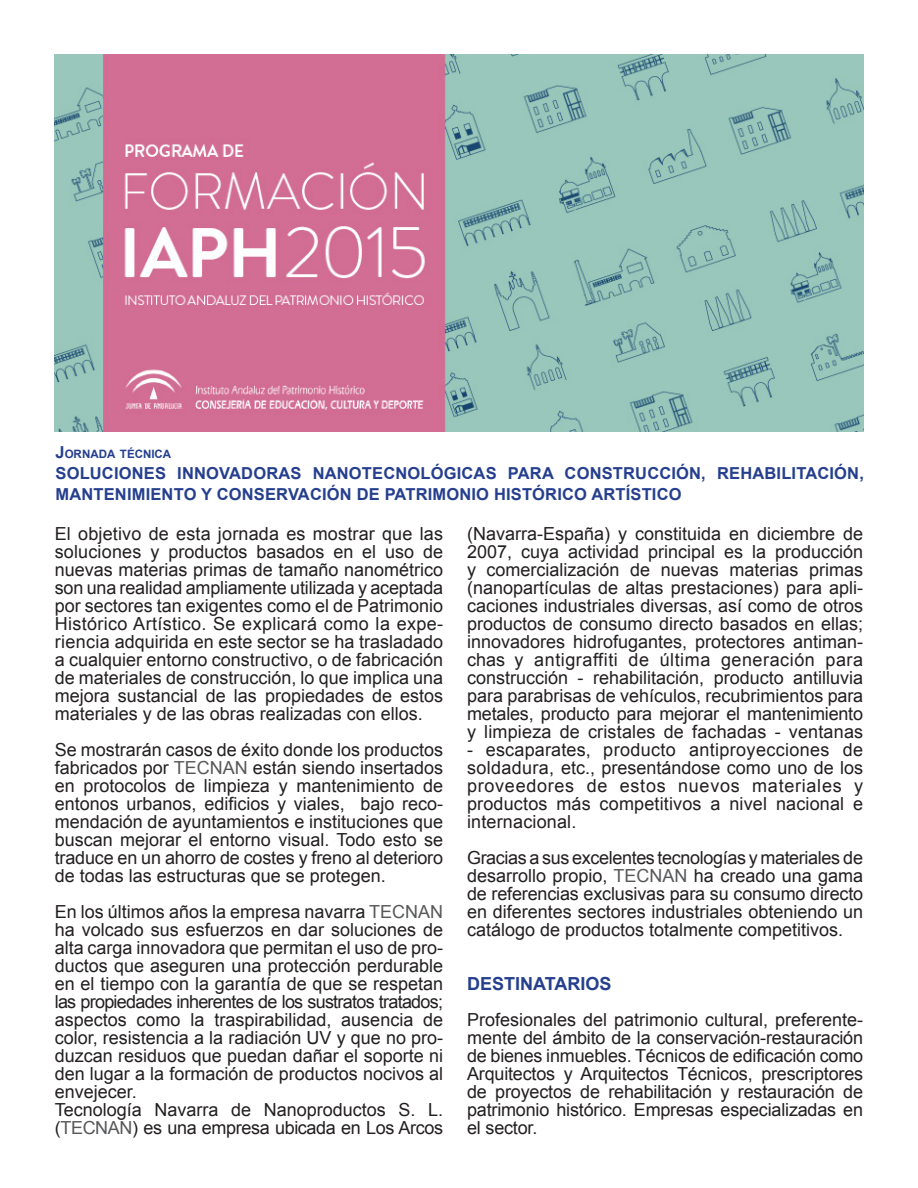
<style>
.page{position:relative;width:918px;height:1188px;background:#fff}
.page>*{position:absolute;margin:0;border:0;box-sizing:border-box;transform-origin:0 0}
.t1{font:18px/18px "Arial";color:#231f20;text-align:justify}
.t2{font:18px/18px "Arial";letter-spacing:-.02em;color:#231f20}
.t3{font:700 18px "Arial";color:#253f8e}
.t4{font:700 16.5px/21px "Arial";letter-spacing:.01em;color:#253f8e}
.t5{font:700 11.55px "Arial";color:#253f8e}
.s1{font-size:16.5px}
.s2{color:#57585a}
</style>
<div class="page">
<img style="left:54px;top:54px;width:809px;height:378px">
<p class="t5" style="left:56px;top:446px;width:117px"><span class="s1">J</span>ORNADA TÉCNICA</p>
<p class="t4" style="left:56px;top:463px;width:810px">SOLUCIONES INNOVADORAS NANOTECNOLÓGICAS PARA CONSTRUCCIÓN, REHABILITACIÓN,<br>MANTENIMIENTO Y CONSERVACIÓN DE PATRIMONIO HISTÓRICO ARTÍSTICO</p>
<p class="t1" style="left:55px;top:525px;width:390px">El objetivo de esta jornada es mostrar que las soluciones y productos basados en el uso de nuevas materias primas de tamaño nanométrico son una realidad ampliamente utilizada y aceptada por sectores tan exigentes como el de Patrimonio Histórico Artístico. Se explicará como la expe&shy;riencia adquirida en este sector se ha trasladado a cualquier entorno constructivo, o de fabricación de materiales de construcción, lo que implica una mejora sustancial de las propiedades de estos materiales y de las obras realizadas con ellos.</p>
<p class="t1" style="left:55px;top:741px;width:390px">Se mostrarán casos de éxito donde los productos fabricados por <span class="s2">TECNAN</span> están siendo insertados en protocolos de limpieza y mantenimiento de entonos urbanos, edificios y viales, bajo reco&shy;mendación de ayuntamientos e instituciones que buscan mejorar el entorno visual. Todo esto se traduce en un ahorro de costes y freno al deterioro de todas las estructuras que se protegen.</p>
<p class="t1" style="left:55px;top:903px;width:390px">En los últimos años la empresa navarra <span class="s2">TECNAN </span>ha volcado sus esfuerzos en dar soluciones de alta carga innovadora que permitan el uso de pro&shy;ductos que aseguren una protección perdurable en el tiempo con la garantía de que se respetan las propiedades inherentes de los sustratos tratados; aspectos como la traspirabilidad, ausencia de color, resistencia a la radiación UV y que no pro&shy;duzcan residuos que puedan dañar el soporte ni den lugar a la formación de productos nocivos al envejecer.</p>
<p class="t2" style="left:55px;top:1101px;width:390px">Tecnología Navarra de Nanoproductos S. L. (<span class="s2">TECNAN</span>) es una empresa ubicada en Los Arcos</p>
<p class="t1" style="left:467px;top:525px;width:398px">(Navarra-España) y constituida en diciembre de 2007, cuya actividad principal es la producción y comercialización de nuevas materias primas (nanopartículas de altas prestaciones) para apli&shy;caciones industriales diversas, así como de otros productos de consumo directo basados en ellas; innovadores hidrofugantes, protectores antiman&shy;chas y antigraffiti de última generación para construcción - rehabilitación, producto antilluvia para parabrisas de vehículos, recubrimientos para metales, producto para mejorar el mantenimiento y limpieza de cristales de fachadas - ventanas</p>
<p class="t1" style="left:467px;top:741px;width:398px">- escaparates, producto antiproyecciones de soldadura, etc., presentándose como uno de los proveedores de estos nuevos materiales y productos más competitivos a nivel nacional e internacional.</p>
<p class="t1" style="left:467px;top:849px;width:398px">Gracias a sus excelentes tecnologías y materiales de desarrollo propio, <span class="s2">TECNAN</span> ha creado una gama de referencias exclusivas para su consumo directo en diferentes sectores industriales obteniendo un catálogo de productos totalmente competitivos.</p>
<p class="t3" style="left:467px;top:972px;width:146px">DESTINATARIOS</p>
<p class="t1" style="left:467px;top:1011px;width:398px">Profesionales del patrimonio cultural, preferente&shy;mente del ámbito de la conservación-restauración de bienes inmuebles. Técnicos de edificación como Arquitectos y Arquitectos Técnicos, prescriptores de proyectos de rehabilitación y restauración de patrimonio histórico. Empresas especializadas en el sector.</p>
</div>
